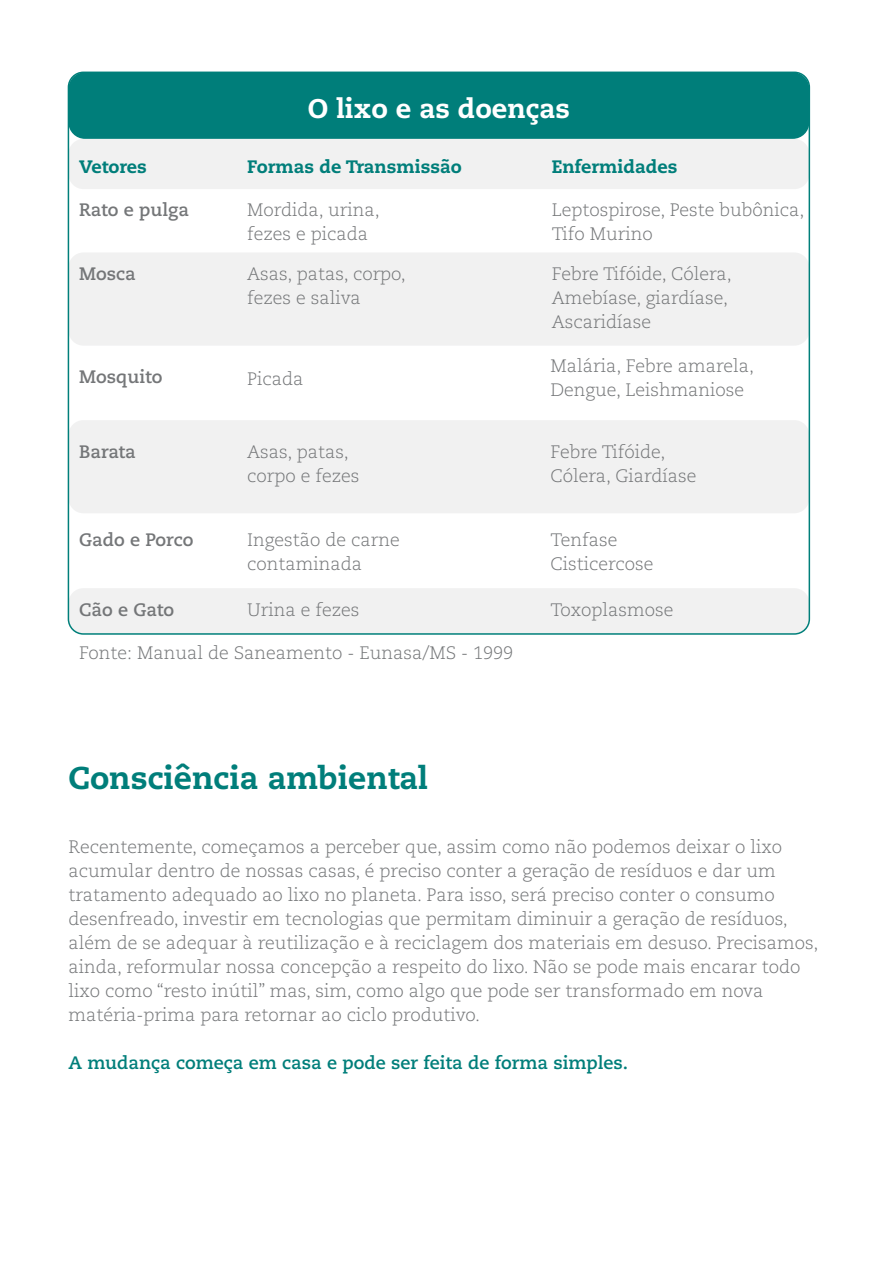
<style>
.page{position:relative;width:893px;height:1263px;background:#fff}
.page>*{position:absolute;margin:0;border:0;box-sizing:border-box;transform-origin:0 0}
.t1{font:800 31.5px "Caecilia LT Std";color:#007e7a}
.t2{font:800 27px "Caecilia LT Std";color:#fff}
.t3{font:300 18px/24px "Caecilia LT Std";color:#747678}
.t4{font:700 18px "Caecilia LT Std";color:#007e7a}
.t5{font:700 18px "Caecilia LT Std";color:#747678}
.t6{font:800 18px "Caecilia LT Std";color:#007e7a}
</style>
<div class="page">
<div style="left:68px;top:139px;width:741px;height:50px;background:#f1f1f1;border-radius:15px"></div>
<div style="left:68px;top:252px;width:741px;height:94px;background:#f1f1f1;border-radius:15px"></div>
<div style="left:68px;top:420px;width:741px;height:93px;background:#f1f1f1;border-radius:15px"></div>
<div style="left:68px;top:588px;width:741px;height:46px;background:#f1f1f1;border-radius:15px"></div>
<div style="left:68px;top:72px;width:741px;height:67px;background:#007e7a;border-radius:16px"></div>
<h2 class="t2" style="left:308px;top:91px;width:263px">O lixo e as doenças</h2>
<p class="t6" style="left:79px;top:155px;width:69px">Vetores</p>
<p class="t6" style="left:247px;top:155px;width:216px">Formas de Transmissão</p>
<p class="t6" style="left:552px;top:155px;width:127px">Enfermidades</p>
<p class="t5" style="left:79px;top:199px;width:111px">Rato e pulga</p>
<p class="t3" style="left:247px;top:198px;width:134px">Mordida, urina, fezes e picada</p>
<p class="t3" style="left:552px;top:198px;width:254px">Leptospirose, Peste bubônica,<br>Tifo Murino</p>
<p class="t5" style="left:79px;top:263px;width:58px">Mosca</p>
<p class="t5" style="left:79px;top:366px;width:85px">Mosquito</p>
<p class="t3" style="left:247px;top:262px;width:160px">Asas, patas, corpo, fezes e saliva</p>
<p class="t3" style="left:247px;top:367px;width:58px">Picada</p>
<p class="t3" style="left:552px;top:262px;width:182px">Febre Tifóide, Cólera,<br>Amebíase, giardíase,<br>Ascaridíase</p>
<p class="t3" style="left:550px;top:354px;width:205px">Malária, Febre amarela,<br>Dengue, Leishmaniose</p>
<p class="t5" style="left:79px;top:441px;width:58px">Barata</p>
<p class="t3" style="left:247px;top:440px;width:114px">Asas, patas, corpo e fezes</p>
<p class="t3" style="left:550px;top:440px;width:148px">Febre Tifóide,<br>Cólera, Giardíase</p>
<p class="t3" style="left:247px;top:528px;width:154px">Ingestão de carne contaminada</p>
<p class="t3" style="left:247px;top:598px;width:114px">Urina e fezes</p>
<p class="t5" style="left:79px;top:529px;width:116px">Gado e Porco</p>
<p class="t5" style="left:79px;top:599px;width:96px">Cão e Gato</p>
<p class="t3" style="left:79px;top:641px;width:436px">Fonte: Manual de Saneamento - Eunasa/MS - 1999</p>
<p class="t3" style="left:550px;top:528px;width:104px">Tenfase<br>Cisticercose</p>
<p class="t3" style="left:550px;top:598px;width:124px">Toxoplasmose</p>
<h1 class="t1" style="left:68px;top:758px;width:361px">Consciência ambiental</h1>
<p class="t3" style="left:68px;top:835px;width:751px">Recentemente, começamos a perceber que, assim como não podemos deixar o lixo acumular dentro de nossas casas, é preciso conter a geração de resíduos e dar um tratamento adequado ao lixo no planeta. Para isso, será preciso conter o consumo desenfreado, investir em tecnologias que permitam diminuir a geração de resíduos, além de se adequar à reutilização e à reciclagem dos materiais em desuso. Precisamos, ainda, reformular nossa concepção a respeito do lixo. Não se pode mais encarar todo lixo como “resto inútil” mas, sim, como algo que pode ser transformado em nova matéria-prima para retornar ao ciclo produtivo.</p>
<p class="t4" style="left:68px;top:1052px;width:561px">A mudança começa em casa e pode ser feita de forma simples.</p>
</div>
